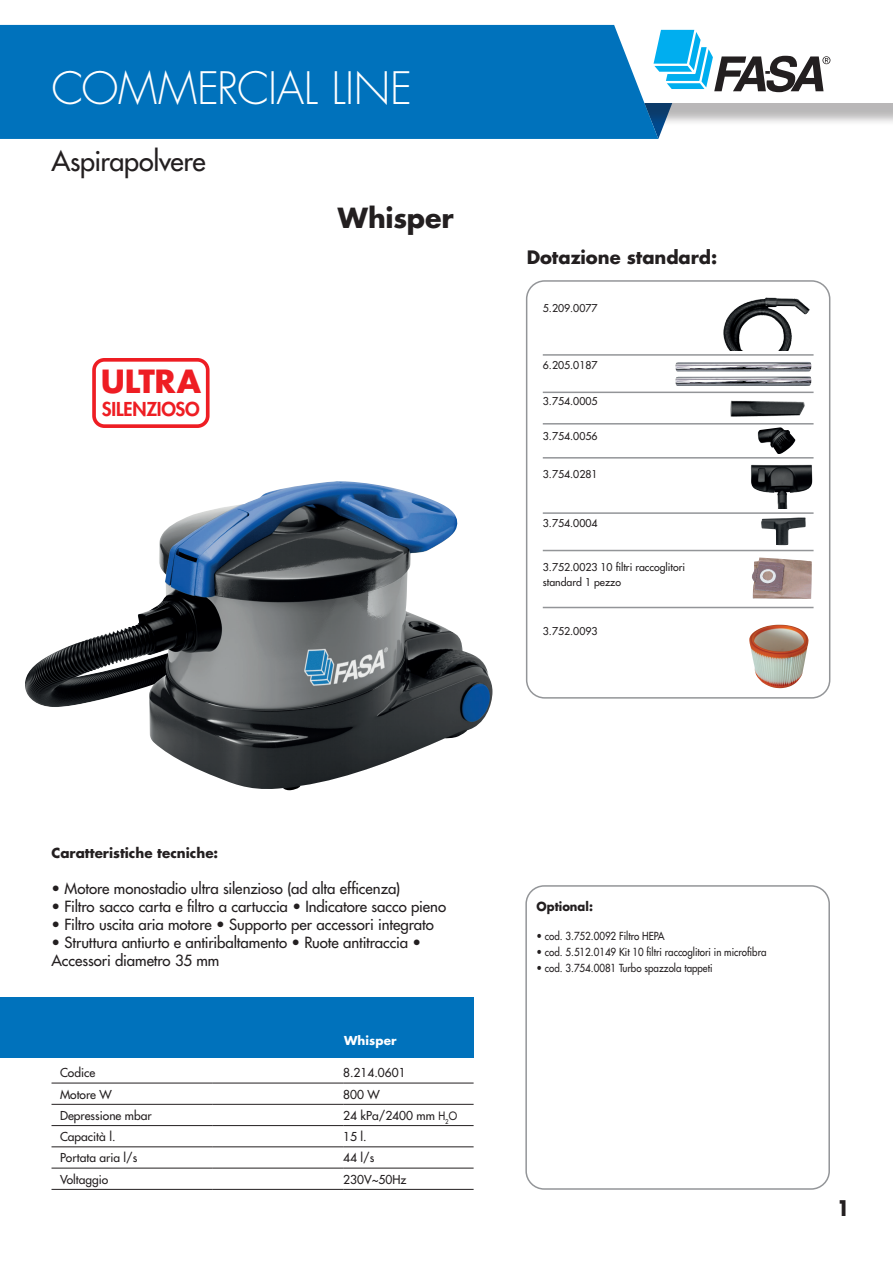
<style>
.page{position:relative;width:893px;height:1263px;background:#fff}
.page>*{position:absolute;margin:0;border:0;box-sizing:border-box;transform-origin:0 0}
.t1{font:300 43.5px "Futura Std";letter-spacing:-.015em;color:#fff}
.t2{font:700 31.05px "Futura Std";letter-spacing:-.005em;color:#ee1d23}
.t3{font:500 27px "Futura Std";letter-spacing:-.01em;color:#231f20}
.t4{font:700 27px "Futura Std";letter-spacing:-.005em;color:#231f20}
.t5{font:700 21px "Futura Std";color:#231f20;scale:.9 1}
.t6{font:800 18.6px "Futura Std";letter-spacing:-.01em;color:#ee1d23}
.t7{font:700 18px "Futura Std";letter-spacing:-.005em;color:#231f20}
.t8{font:500 15px/18px "Futura Std";letter-spacing:-.005em;color:#231f20}
.t9{font:700 13.5px "Futura Std";color:#231f20}
.t10{font:700 12.15px "Futura Std";color:#231f20;scale:.95 1}
.t11{font:500 12px "Futura Std";color:#231f20}
.t12{font:700 12px "Futura Std";letter-spacing:.01em;color:#fff}
.t13{font:500 10.8px "Futura Std";color:#231f20;scale:.9 1}
.t14{font:500 10.5px/14.4px "Futura Std";color:#231f20}
.s1{font-size:11.25px}
</style>
<div class="page">
<div style="left:0;top:53px;width:893px;height:73px;background:#231f20;opacity:.32"></div>
<div style="left:3px;top:47px;width:890px;height:56px;background:#fff"></div>
<div style="left:0;top:25px;width:636px;height:114px;background:#0072bc"></div>
<svg style="left:636px;top:29px;width:194px;height:110px"></svg>
<div style="left:0;top:997px;width:474px;height:61px;background:#0072bc"></div>
<div style="left:526px;top:280px;width:304px;height:419px;border:2px solid #939598;border-radius:18px"></div>
<hr style="left:543px;top:354px;width:271px;height:2px;background:#939598">
<hr style="left:543px;top:392px;width:271px;height:1px;background:#939598">
<hr style="left:543px;top:423px;width:271px;height:2px;background:#939598">
<hr style="left:543px;top:457px;width:271px;height:2px;background:#939598">
<hr style="left:543px;top:512px;width:271px;height:2px;background:#939598">
<hr style="left:543px;top:550px;width:271px;height:1px;background:#939598">
<hr style="left:543px;top:607px;width:271px;height:1px;background:#939598">
<img style="left:723px;top:297px;width:87px;height:53px">
<img style="left:715px;top:392px;width:99px;height:33px">
<img style="left:758px;top:427px;width:37px;height:27px">
<img style="left:751px;top:464px;width:62px;height:44px">
<img style="left:761px;top:518px;width:45px;height:27px">
<img style="left:675px;top:362px;width:136px;height:10px">
<img style="left:675px;top:376px;width:136px;height:10px">
<img style="left:752px;top:557px;width:60px;height:42px">
<img style="left:25px;top:485px;width:467px;height:306px">
<hr style="left:52px;top:1083px;width:161px;height:1px;background:#231f20">
<hr style="left:213px;top:1083px;width:130px;height:1px;background:#231f20">
<hr style="left:343px;top:1083px;width:131px;height:1px;background:#231f20">
<hr style="left:52px;top:1104px;width:161px;height:1px;background:#231f20">
<hr style="left:213px;top:1104px;width:130px;height:1px;background:#231f20">
<hr style="left:343px;top:1104px;width:131px;height:1px;background:#231f20">
<hr style="left:52px;top:1125px;width:161px;height:1px;background:#231f20">
<hr style="left:213px;top:1125px;width:130px;height:1px;background:#231f20">
<hr style="left:343px;top:1125px;width:131px;height:1px;background:#231f20">
<hr style="left:52px;top:1146px;width:161px;height:1px;background:#231f20">
<hr style="left:213px;top:1146px;width:130px;height:1px;background:#231f20">
<hr style="left:343px;top:1146px;width:131px;height:1px;background:#231f20">
<hr style="left:52px;top:1168px;width:161px;height:1px;background:#231f20">
<hr style="left:213px;top:1168px;width:130px;height:1px;background:#231f20">
<hr style="left:343px;top:1168px;width:131px;height:1px;background:#231f20">
<hr style="left:52px;top:1189px;width:161px;height:1px;background:#231f20">
<hr style="left:213px;top:1189px;width:130px;height:1px;background:#231f20">
<hr style="left:343px;top:1189px;width:131px;height:1px;background:#231f20">
<div style="left:92px;top:358px;width:118px;height:70px;border:4px solid #ee1d23;border-radius:10px"></div>
<div style="left:525px;top:885px;width:305px;height:305px;border:2px solid #939598;border-radius:18px"></div>
<img style="left:749px;top:625px;width:59px;height:63px">
<h1 class="t1" style="left:52px;top:62px;width:362px">COMMERCIAL LINE</h1>
<h3 class="t3" style="left:52px;top:145px;width:156px">Aspirapolvere</h3>
<h2 class="t2" style="left:101px;top:361px;width:102px">ULTRA</h2>
<p class="t6" style="left:102px;top:397px;width:99px">SILENZIOSO</p>
<h3 class="t4" style="left:338px;top:200px;width:117px">Whisper</h3>
<p class="t7" style="left:527px;top:245px;width:192px">Dotazione standard:</p>
<p class="t14" style="left:543px;top:301px;width:56px">5.209.0077</p>
<p class="t14" style="left:543px;top:358px;width:56px">6.205.0187</p>
<p class="t14" style="left:543px;top:394px;width:56px">3.754.0005</p>
<p class="t14" style="left:543px;top:429px;width:56px">3.754.0056</p>
<p class="t14" style="left:543px;top:467px;width:56px">3.754.0281</p>
<p class="t14" style="left:543px;top:516px;width:56px">3.754.0004</p>
<p class="t14" style="left:543px;top:560px;width:144px">3.752.0023 10 filtri raccoglitori standard 1 pezzo</p>
<p class="t14" style="left:543px;top:624px;width:56px">3.752.0093</p>
<p class="t9" style="left:52px;top:844px;width:168px">Caratteristiche tecniche:</p>
<p class="t8" style="left:52px;top:880px;width:350px">• Motore monostadio ultra silenzioso (ad alta efficenza)</p>
<p class="t8" style="left:52px;top:898px;width:396px">• Filtro sacco carta e filtro a cartuccia • Indicatore sacco pieno</p>
<p class="t8" style="left:52px;top:916px;width:384px">• Filtro uscita aria motore • Supporto per accessori integrato</p>
<p class="t8" style="left:52px;top:934px;width:371px">• Struttura antiurto e antiribaltamento • Ruote antitraccia •<br>Accessori diametro 35 mm</p>
<p class="t12" style="left:344px;top:1032px;width:54px">Whisper</p>
<p class="t11" style="left:60px;top:1065px;width:37px">Codice</p>
<p class="t11" style="left:343px;top:1065px;width:64px">8.214.0601</p>
<p class="t11" style="left:60px;top:1087px;width:53px">Motore W</p>
<p class="t11" style="left:343px;top:1087px;width:38px">800 W</p>
<p class="t11" style="left:60px;top:1108px;width:93px">Depressione mbar</p>
<p class="t11" style="left:343px;top:1108px;width:115px">24 kPa/2400 mm <span class="s1">H</span><sub>2</sub><span class="s1">O</span></p>
<p class="t11" style="left:60px;top:1129px;width:57px">Capacità l.</p>
<p class="t11" style="left:343px;top:1129px;width:25px">15 l.</p>
<p class="t11" style="left:60px;top:1150px;width:79px">Portata aria l/s</p>
<p class="t11" style="left:343px;top:1150px;width:33px">44 l/s</p>
<p class="t11" style="left:60px;top:1172px;width:50px">Voltaggio</p>
<p class="t11" style="left:343px;top:1172px;width:65px">230V~50Hz</p>
<p class="t10" style="left:536px;top:899px;width:61px">Optional:</p>
<p class="t13" style="left:536px;top:929px;width:144px">• cod. 3.752.0092 Filtro HEPA</p>
<p class="t13" style="left:536px;top:945px;width:257px">• cod. 5.512.0149 Kit 10 filtri raccoglitori in microfibra</p>
<p class="t13" style="left:536px;top:961px;width:197px">• cod. 3.754.0081 Turbo spazzola tappeti</p>
<h3 class="t5" style="left:837px;top:1194px;width:16px">1</h3>
</div>
